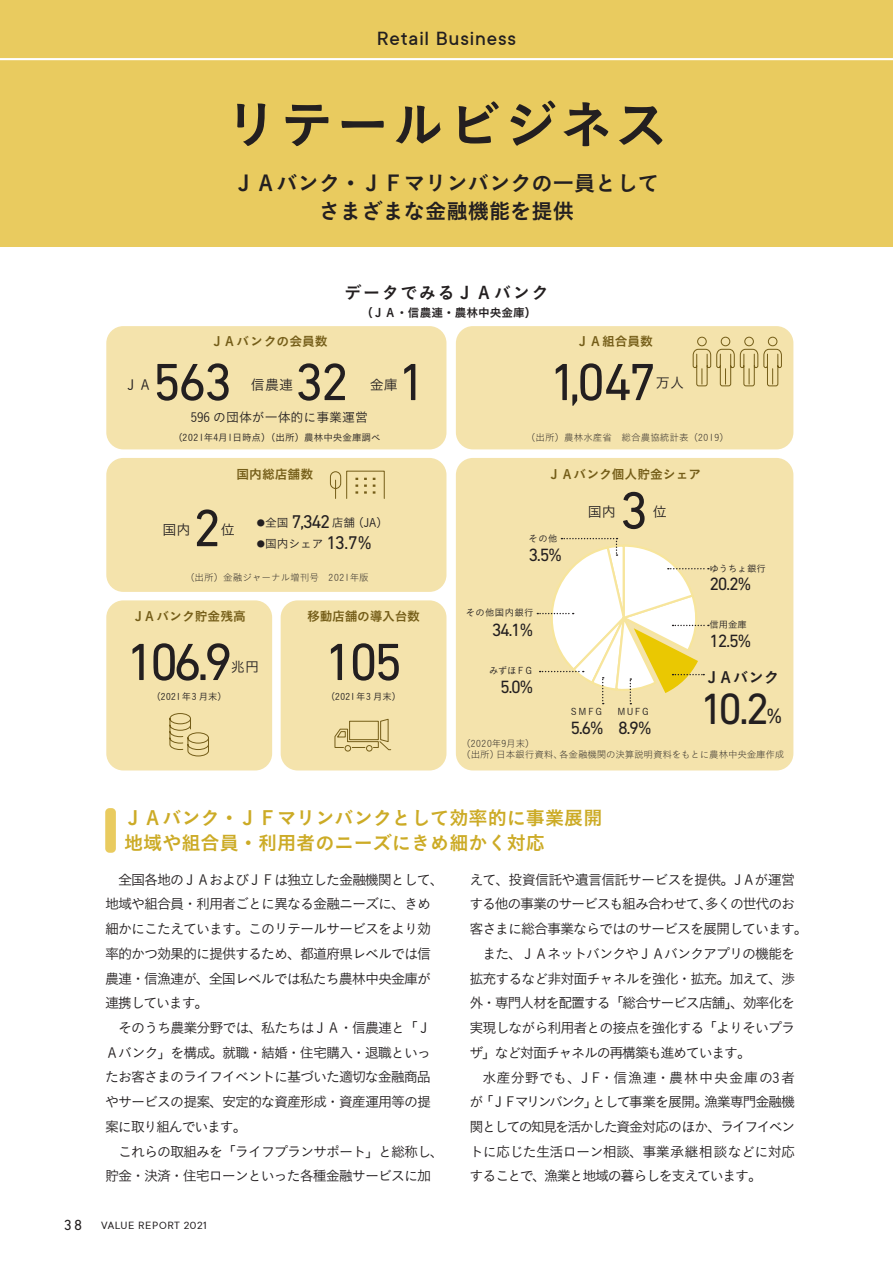
<style>
.page{position:relative;width:893px;height:1263px;background:#fff}
.page>*{position:absolute;margin:0;border:0;box-sizing:border-box;transform-origin:0 0}
.t1{font:53.1px "DIN Next LT Pro";letter-spacing:-.08em;color:#231f20}
.t2{font:53.1px "Koburina Go Std W6";letter-spacing:.05em;color:#231f20}
.t3{font:44.55px "DIN Next LT Pro";color:#231f20}
.t4{font:21.3px/27.6px "Koburina Go Std W6";color:#231f20;text-align:center}
.t5{font:500 21.3px "TT Commons";letter-spacing:.04em;color:#231f20}
.t6{font:19.2px/24.5px "Koburina Go Std W6";color:#ccab26}
.t7{font:18px "DIN Next LT Pro";color:#231f20}
.t8{font:16.95px "Koburina Go Std W6";letter-spacing:.1em;color:#231f20}
.t9{font:15.3px "Koburina Go Std W6";color:#231f20}
.t10{font:14.85px "DIN Next LT Pro";color:#231f20}
.t11{font:14.1px/24.8px "Koburina Go Std N W3";letter-spacing:-.075em;color:#231f20}
.t12{font:14.1px "Koburina Go Std W3";color:#231f20}
.t13{font:12.9px "Koburina Go Std W3";color:#231f20}
.t14{font:12.75px "Koburina Go Std W6";color:#745d18}
.t15{font:12.75px "Koburina Go Std W6";letter-spacing:-.02em;color:#745d18}
.t16{font:11.7px "Koburina Go Std W3";color:#231f20}
.t17{font:11.7px "Koburina Go Std W6";color:#231f20}
.t18{font:11.7px "TT Commons";letter-spacing:.05em;color:#231f20}
.t19{font:9.6px/10.6px "Koburina Go Std W1";letter-spacing:-.02em;color:#231f20}
.t20{font:9.6px "Koburina Go Std W1";color:#231f20}
.t21{font:9.6px "Koburina Go Std W3";color:#231f20}
.t22{font:9.45px "Koburina Go Std W3";letter-spacing:.04em;color:#231f20}
.t23{font:9.45px "Koburina Go Std W3";color:#231f20}
.s1{font-size:8.25px}
.s2{font-family:"DIN Next LT Pro";font-size:18.75px}
.s3{font-size:21.15px}
</style>
<div class="page">
<div style="left:0;top:0;width:893px;height:247px;background:#e9cb5f"></div>
<div style="left:105px;top:808px;width:11px;height:45px;background:#e9cb5f;border-radius:4px"></div>
<div style="left:456px;top:458px;width:337px;height:312px;background:#f4e3ac;border-radius:17px"></div>
<div style="left:106px;top:326px;width:340px;height:123px;background:#f4e3ac;border-radius:17px"></div>
<div style="left:106px;top:458px;width:340px;height:134px;background:#f4e3ac;border-radius:17px"></div>
<div style="left:456px;top:326px;width:337px;height:123px;background:#f4e3ac;border-radius:17px"></div>
<div style="left:281px;top:600px;width:165px;height:170px;background:#f4e3ac;border-radius:17px"></div>
<div style="left:106px;top:600px;width:166px;height:170px;background:#f4e3ac;border-radius:17px"></div>
<svg style="left:537px;top:538px;width:172px;height:166px"></svg>
<svg style="left:169px;top:713px;width:40px;height:44px"></svg>
<svg style="left:334px;top:718px;width:58px;height:34px"></svg>
<svg style="left:330px;top:471px;width:12px;height:28px"></svg>
<div style="left:346px;top:471px;width:39px;height:28px;border:1px solid #745d18"></div>
<svg style="left:355px;top:478px;width:3px;height:16px"></svg>
<svg style="left:364px;top:478px;width:3px;height:16px"></svg>
<svg style="left:373px;top:478px;width:2px;height:16px"></svg>
<svg style="left:692px;top:336px;width:90px;height:51px"></svg>
<hr style="left:0;top:58px;width:893px;height:2px;background:#fff">
<h3 class="t5" style="left:377px;top:25px;width:141px">Retail Business</h3>
<h1 class="t2" style="left:225px;top:84px;width:445px">リテールビジネス</h1>
<h3 class="t4" style="left:234px;top:170px;width:427px">ＪＡバンク・ＪＦマリンバンクの一員としてさまざまな金融機能を提供</h3>
<p class="t8" style="left:344px;top:279px;width:206px">データでみるＪＡバンク</p>
<p class="t17" style="left:361px;top:303px;width:177px">（ＪＡ・信農連・農林中央金庫）</p>
<p class="t14" style="left:211px;top:331px;width:118px">ＪＡバンクの会員数</p>
<p class="t14" style="left:576px;top:331px;width:78px">ＪＡ組合員数</p>
<h1 class="t1" style="left:152px;top:351px;width:82px">563</h1>
<h1 class="t1" style="left:295px;top:351px;width:56px">32</h1>
<p class="t12" style="left:124px;top:374px;width:30px">ＪＡ</p>
<p class="t12" style="left:251px;top:374px;width:44px">信農連</p>
<h1 class="t1" style="left:398px;top:351px;width:30px">1</h1>
<p class="t12" style="left:370px;top:374px;width:30px">金庫</p>
<h1 class="t1" style="left:549px;top:351px;width:109px">1,047</h1>
<p class="t12" style="left:656px;top:372px;width:30px">万人</p>
<p class="t13" style="left:191px;top:407px;width:179px">596 の団体が一体的に事業運営</p>
<p class="t21" style="left:173px;top:430px;width:209px">（2021年4月1日時点）（出所）農林中央金庫調べ</p>
<p class="t14" style="left:237px;top:464px;width:78px">国内総店舗数</p>
<h1 class="t1" style="left:193px;top:497px;width:30px">2</h1>
<p class="t12" style="left:221px;top:519px;width:16px">位</p>
<p class="t16" style="left:257px;top:514px;width:133px"><span class="s1">●</span>全国 <span class="s2">7,342</span>店舗（JA）</p>
<p class="t16" style="left:257px;top:535px;width:117px"><span class="s1">●</span>国内シェア <span class="s2">13.7%</span></p>
<p class="t12" style="left:162px;top:519px;width:30px">国内</p>
<p class="t20" style="left:185px;top:570px;width:185px">（出所）金融ジャーナル増刊号　2021年版</p>
<p class="t14" style="left:133px;top:607px;width:115px">ＪＡバンク貯金残高</p>
<h1 class="t1" style="left:126px;top:631px;width:108px">106.9</h1>
<p class="t12" style="left:231px;top:656px;width:30px">兆円</p>
<p class="t15" style="left:307px;top:607px;width:114px">移動店舗の導入台数</p>
<h1 class="t1" style="left:325px;top:631px;width:79px">105</h1>
<p class="t22" style="left:152px;top:689px;width:77px">（2021年3 月末）</p>
<p class="t22" style="left:326px;top:689px;width:77px">（2021年3 月末）</p>
<p class="t20" style="left:526px;top:430px;width:204px">（出所）農林水産省　総合農協統計表（2019）</p>
<p class="t14" style="left:548px;top:464px;width:155px">ＪＡバンク個人貯金シェア</p>
<p class="t23" style="left:529px;top:532px;width:30px">その他</p>
<p class="t7" style="left:529px;top:544px;width:35px">3.5%</p>
<p class="t12" style="left:588px;top:501px;width:30px">国内</p>
<h1 class="t1" style="left:619px;top:480px;width:30px">3</h1>
<p class="t12" style="left:653px;top:501px;width:16px">位</p>
<p class="t22" style="left:466px;top:606px;width:69px">その他国内銀行</p>
<p class="t7" style="left:492px;top:619px;width:43px">34.1%</p>
<p class="t23" style="left:489px;top:664px;width:46px">みずほＦＧ</p>
<p class="t7" style="left:500px;top:676px;width:35px">5.0%</p>
<p class="t23" style="left:569px;top:705px;width:36px">ＳＭＦＧ</p>
<p class="t23" style="left:617px;top:705px;width:35px">ＭＵＦＧ</p>
<p class="t7" style="left:570px;top:717px;width:83px">5.6% 8.9%</p>
<p class="t23" style="left:709px;top:561px;width:58px">ゆうちょ銀行</p>
<p class="t7" style="left:709px;top:574px;width:43px">20.2%</p>
<p class="t23" style="left:709px;top:617px;width:39px">信用金庫</p>
<p class="t7" style="left:709px;top:630px;width:43px">12.5%</p>
<p class="t9" style="left:705px;top:666px;width:76px">ＪＡバンク</p>
<h2 class="t3" style="left:700px;top:683px;width:84px">10.2<span class="s3">%</span></h2>
<p class="t19" style="left:461px;top:738px;width:325px">（2020年9月末）<br>（出所）日本銀行資料、各金融機関の決算説明資料をもとに農林中央金庫作成</p>
<h3 class="t6" style="left:124px;top:806px;width:480px">ＪＡバンク・ＪＦマリンバンクとして効率的に事業展開地域や組合員・利用者のニーズにきめ細かく対応</h3>
<p class="t11" style="left:105px;top:867px;width:340px">　全国各地のＪＡおよびＪＦは独立した金融機関として、地域や組合員・利用者ごとに異なる金融ニーズに、きめ細かにこたえています。このリテールサービスをより効率的かつ効果的に提供するため、都道府県レベルでは信農連・信漁連が、全国レベルでは私たち農林中央金庫が連携しています。<br>　そのうち農業分野では、私たちはＪＡ・信農連と「Ｊ<br>Ａバンク」を構成。就職・結婚・住宅購入・退職といったお客さまのライフイベントに基づいた適切な金融商品やサービスの提案、安定的な資産形成・資産運用等の提案に取り組んでいます。<br>　これらの取組みを「ライフプランサポート」と総称し、貯金・決済・住宅ローンといった各種金融サービスに加</p>
<p class="t11" style="left:469px;top:867px;width:340px">えて、投資信託や遺言信託サービスを提供。ＪＡが運営する他の事業のサービスも組み合わせて、多くの世代のお客さまに総合事業ならではのサービスを展開しています。　また、ＪＡネットバンクやＪＡバンクアプリの機能を拡充するなど非対面チャネルを強化・拡充。加えて、渉外・専門人材を配置する「総合サービス店舗」、効率化を実現しながら利用者との接点を強化する「よりそいプラザ」など対面チャネルの再構築も進めています。<br>　水産分野でも、ＪＦ・信漁連・農林中央金庫の3者が「ＪＦマリンバンク」として事業を展開。漁業専門金融機関としての知見を活かした資金対応のほか、ライフイベントに応じた生活ローン相談、事業承継相談などに対応することで、漁業と地域の暮らしを支えています。</p>
<p class="t10" style="left:64px;top:1216px;width:20px">38</p>
<p class="t18" style="left:101px;top:1218px;width:107px">VALUE REPORT 2021</p>
</div>
